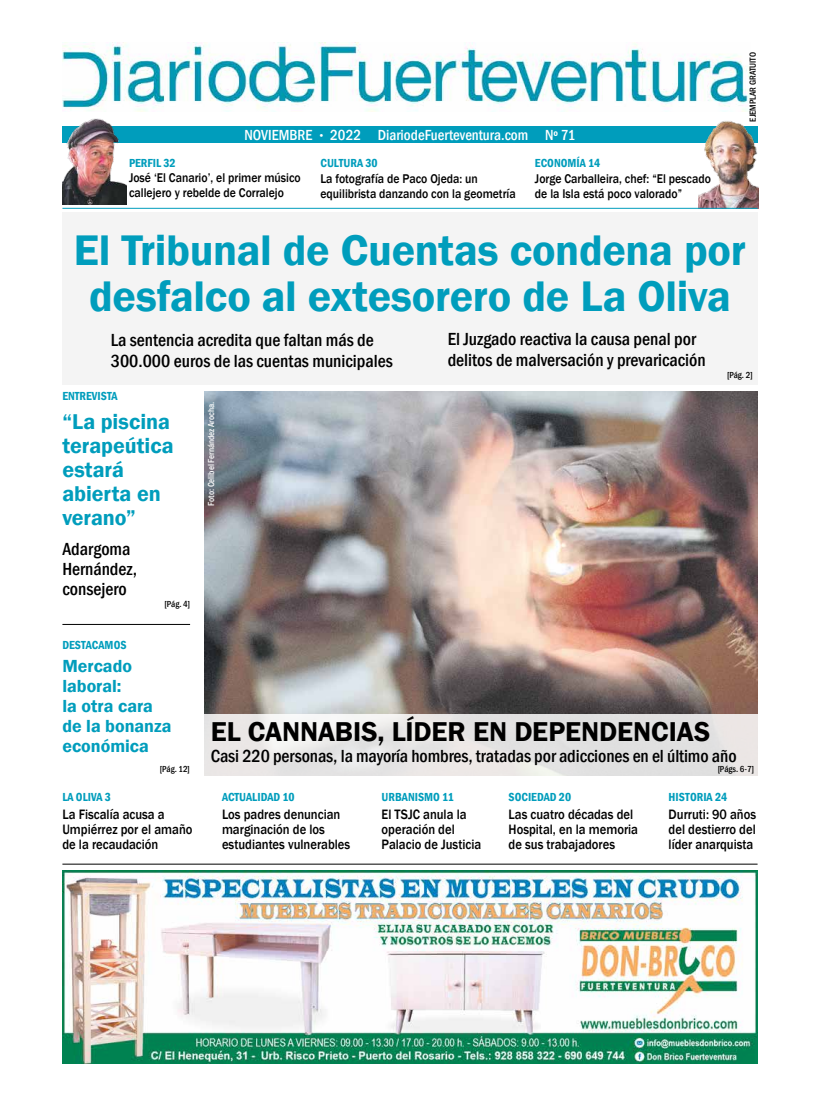
<style>
.page{position:relative;width:820px;height:1106px;background:#fff}
.page>*{position:absolute;margin:0;border:0;box-sizing:border-box;transform-origin:0 0}
.t1{font:600 44px/46px "Franklin Gothic";letter-spacing:-.01em;color:#009dbc;text-align:center}
.t2{font:600 28px "Franklin Gothic";letter-spacing:-.005em;color:#000}
.t3{font:600 22px/24px "Franklin Gothic";color:#009dbc}
.t4{font:500 condensed 18px/21px "Franklin Gothic";color:#000}
.t5{font:600 18px/20px "Franklin Gothic";color:#009dbc}
.t6{font:500 condensed 15px "Franklin Gothic";color:#fff}
.t7{font:500 14px/15px "Franklin Gothic";color:#000;scale:.9 1}
.t8{font:500 13px/15px "Franklin Gothic";color:#000;scale:.9 1}
.t9{font:600 condensed 12px "Franklin Gothic";color:#009dbc}
.t10{font:500 condensed 9px "Franklin Gothic";color:#000}
.t11{font:500 condensed 9px "Franklin Gothic";color:#fff}
.s1{font-size:10px}
</style>
<div class="page">
<img style="left:204px;top:392px;width:553px;height:323px">
<div style="left:62px;top:213px;width:695px;height:172px;background:#f4f4f4"></div>
<div style="left:204px;top:715px;width:553px;height:61px;background:linear-gradient(to right,#edebea,#e1e0df)"></div>
<img style="left:62px;top:43px;width:688px;height:68px">
<hr style="left:62px;top:864px;width:695px;height:1px;background:#000">
<div style="left:62px;top:127px;width:695px;height:16px;background:#009dbc"></div>
<img style="left:62px;top:118px;width:64px;height:87px">
<img style="left:698px;top:121px;width:60px;height:88px">
<hr style="left:62px;top:208px;width:695px;height:1px;background:#009dbc">
<hr style="left:62px;top:624px;width:128px;height:1px;background:#000">
<img style="left:63px;top:870px;width:694px;height:193px">
<p class="t6" style="left:244px;top:125px;width:332px">NOVIEMBRE <span class="s1">•</span> 2022 DiariodeFuerteventura.com Nº 71</p>
<p class="t10" style="left:746px;top:122px;width:71px;rotate:-90deg">EJEMPLAR GRATUITO</p>
<p class="t9" style="left:129px;top:155px;width:48px">PERFIL 32</p>
<p class="t9" style="left:534px;top:155px;width:67px">ECONOMÍA 14</p>
<p class="t8" style="left:534px;top:171px;width:197px">Jorge Carballeira, chef: “El pescado de la Isla está poco valorado”</p>
<h1 class="t1" style="left:74px;top:228px;width:673px">El Tribunal de Cuentas condena por desfalco al extesorero de La Oliva</h1>
<p class="t4" style="left:111px;top:329px;width:283px">La sentencia acredita que faltan más de<br>300.000 euros de las cuentas municipales</p>
<p class="t4" style="left:447px;top:329px;width:259px">El Juzgado reactiva la causa penal por delitos de malversación y prevaricación</p>
<p class="t9" style="left:320px;top:155px;width:59px">CULTURA 30</p>
<p class="t8" style="left:320px;top:171px;width:218px">La fotografía de Paco Ojeda: un equilibrista danzando con la geometría</p>
<p class="t8" style="left:129px;top:170px;width:192px">José ‘El Canario’, el primer músico callejero y rebelde de Corralejo</p>
<p class="t10" style="left:726px;top:369px;width:27px">[Pág. 2]</p>
<p class="t9" style="left:62px;top:388px;width:57px">ENTREVISTA</p>
<h3 class="t3" style="left:62px;top:410px;width:113px">“La piscina terapeútica estará abierta en verano”</h3>
<p class="t4" style="left:62px;top:538px;width:76px;line-height:20px">Adargoma<br>Hernández, consejero</p>
<p class="t10" style="left:164px;top:598px;width:27px">[Pág. 4]</p>
<p class="t9" style="left:62px;top:637px;width:66px">DESTACAMOS</p>
<p class="t5" style="left:62px;top:656px;width:111px">Mercado laboral:<br>la otra cara de la bonanza económica</p>
<p class="t10" style="left:160px;top:763px;width:32px">[Pág. 12]</p>
<p class="t11" style="left:205px;top:506px;width:106px;rotate:-90deg">Foto: Celibel Fernández Arocha.</p>
<h2 class="t2" style="left:210px;top:714px;width:501px">EL CANNABIS, LÍDER EN DEPENDENCIAS</h2>
<p class="t4" style="left:210px;top:745px;width:527px">Casi 220 personas, la mayoría hombres, tratadas por adicciones en el último año</p>
<p class="t10" style="left:717px;top:763px;width:38px">[Págs. 6-7]</p>
<p class="t9" style="left:62px;top:788px;width:50px">LA OLIVA 3</p>
<p class="t9" style="left:381px;top:788px;width:74px">URBANISMO 11</p>
<p class="t7" style="left:62px;top:807px;width:146px">La Fiscalía acusa a<br>Umpiérrez por el amaño de la recaudación</p>
<p class="t7" style="left:508px;top:807px;width:145px">Las cuatro décadas del<br>Hospital, en la memoria de sus trabajadores</p>
<p class="t9" style="left:222px;top:788px;width:74px">ACTUALIDAD 10</p>
<p class="t7" style="left:222px;top:807px;width:144px">Los padres denuncian marginación de los estudiantes vulnerables</p>
<p class="t9" style="left:508px;top:788px;width:64px">SOCIEDAD 20</p>
<p class="t7" style="left:381px;top:807px;width:112px">El TSJC anula la operación del<br>Palacio de Justicia</p>
<p class="t9" style="left:668px;top:788px;width:60px">HISTORIA 24</p>
<p class="t7" style="left:668px;top:807px;width:99px;text-align:justify">Durruti: 90 años del destierro del líder anarquista</p>
</div>
